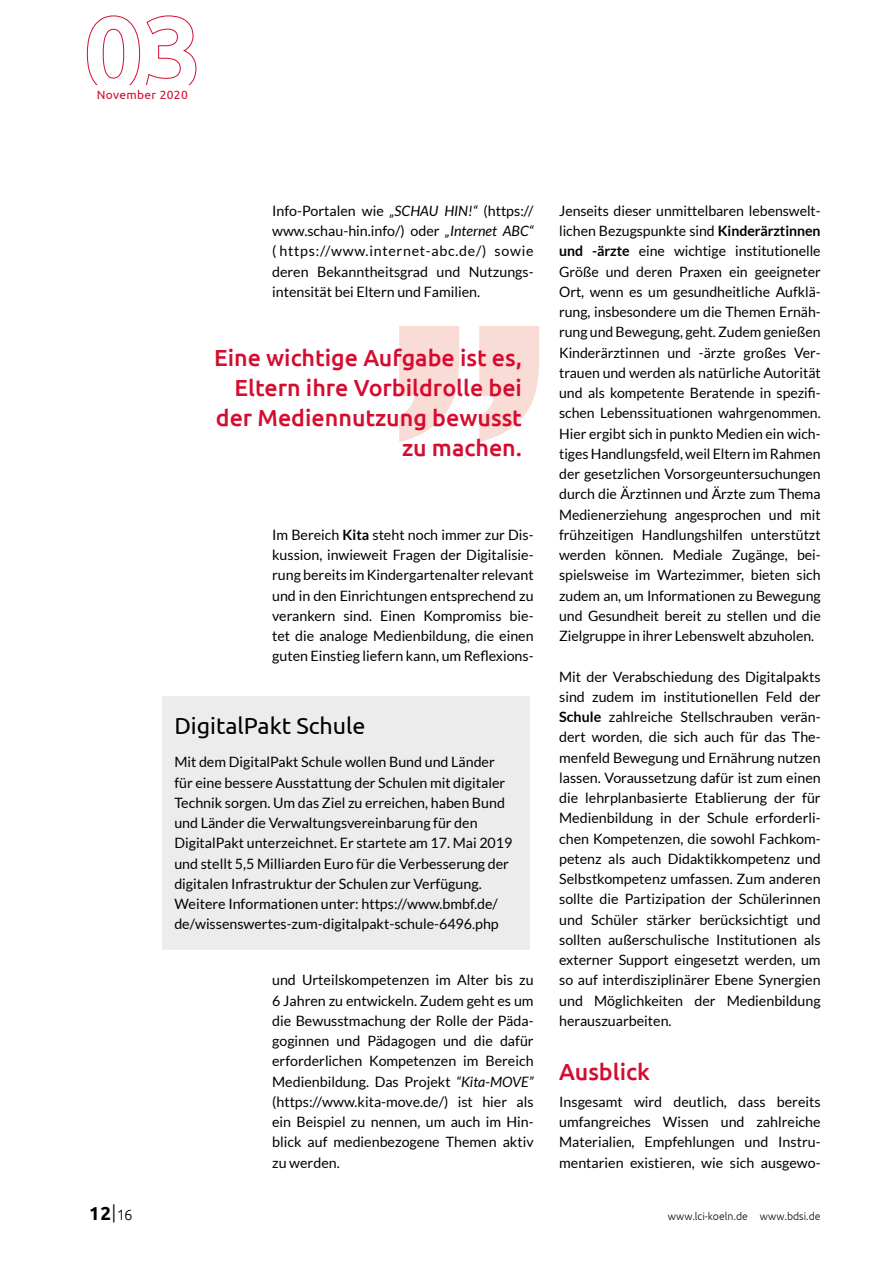
<style>
.page{position:relative;width:893px;height:1263px;background:#fff}
.page>*{position:absolute;margin:0;border:0;box-sizing:border-box;transform-origin:0 0}
.t1{font:500 23.25px/30px "Ubuntu";color:#d50c2f;text-align:right}
.t2{font:23.25px "Ubuntu";color:#000}
.t3{font:700 18.75px "Ubuntu";color:#000}
.t4{font:14.25px/20.2px "Lato";color:#000;text-align:justify}
.t5{font:12px "Ubuntu";letter-spacing:.03em;color:#d50a2f}
.t6{font:300 10.5px "Ubuntu";color:#000}
.s1{font-style:italic}
.s2{font-weight:700}
.s3{font-weight:300}
.s4{font-weight:300;font-size:15px}
</style>
<div class="page">
<svg style="left:399px;top:326px;width:140px;height:116px"></svg>
<svg style="left:87px;top:15px;width:110px;height:70px"></svg>
<div style="left:162px;top:697px;width:367px;height:253px;background:#ececed"></div>
<p class="t5" style="left:97px;top:87px;width:93px">November 2020</p>
<p class="t4" style="left:272px;top:200px;width:263px">Info-Portalen wie <span class="s1">„SCHAU HIN!“</span> (https:// www.schau-hin.info/) oder <span class="s1">„Internet ABC“ </span>( https://www.internet-abc.de/) sowie deren Bekanntheitsgrad und Nutzungs&shy;intensität bei Eltern und Familien.</p>
<h1 class="t1" style="left:214px;top:342px;width:309px">Eine wichtige Aufgabe ist es,<br>Eltern ihre Vorbildrolle bei der Mediennutzung bewusst zu machen.</h1>
<p class="t4" style="left:272px;top:524px;width:263px">Im Bereich <span class="s2">Kita</span> steht noch immer zur Dis&shy;kussion, inwieweit Fragen der Digitalisie&shy;rung bereits im Kindergartenalter relevant und in den Einrichtungen entsprechend zu verankern sind. Einen Kompromiss bie&shy;tet die analoge Medienbildung, die einen guten Einstieg liefern kann, um Reflexions-</p>
<h1 class="t2" style="left:174px;top:712px;width:193px">DigitalPakt Schule</h1>
<p class="t4" style="left:174px;top:752px;width:340px;text-align:left">Mit dem DigitalPakt Schule wollen Bund und Länder für eine bessere Ausstattung der Schulen mit digitaler Technik sorgen. Um das Ziel zu erreichen, haben Bund und Länder die Verwaltungsvereinbarung für den DigitalPakt unterzeichnet. Er startete am 17. Mai 2019 und stellt 5,5 Milliarden Euro für die Verbesserung der digitalen Infrastruktur der Schulen zur Verfügung.<br>Weitere Informationen unter: https://www.bmbf.de/ de/wissenswertes-zum-digitalpakt-schule-6496.php</p>
<p class="t4" style="left:272px;top:970px;width:263px">und Urteilskompetenzen im Alter bis zu 6 Jahren zu entwickeln. Zudem geht es um die Bewusstmachung der Rolle der Päda&shy;goginnen und Pädagogen und die dafür erforderlichen Kompetenzen im Bereich Medienbildung. Das Projekt <span class="s1">“Kita-MOVE” </span>(https://www.kita-move.de/) ist hier als ein Beispiel zu nennen, um auch im Hin&shy;blick auf medienbezogene Themen aktiv zu werden.</p>
<p class="t4" style="left:559px;top:200px;width:263px">Jenseits dieser unmittelbaren lebenswelt&shy;lichen Bezugspunkte sind <span class="s2">Kinderärztinnen und -ärzte</span> eine wichtige institutionelle Größe und deren Praxen ein geeigneter Ort, wenn es um gesundheitliche Aufklä&shy;rung, insbesondere um die Themen Ernäh&shy;rung und Bewegung, geht. Zudem genießen Kinderärztinnen und -ärzte großes Ver&shy;trauen und werden als natürliche Autorität und als kompetente Beratende in spezifi&shy;schen Lebenssituationen wahrgenommen.<br>Hier ergibt sich in punkto Medien ein wich&shy;tiges Handlungsfeld, weil Eltern im Rahmen der gesetzlichen Vorsorgeuntersuchungen durch die Ärztinnen und Ärzte zum Thema Medienerziehung angesprochen und mit frühzeitigen Handlungshilfen unterstützt werden können. Mediale Zugänge, bei&shy;spielsweise im Wartezimmer, bieten sich zudem an, um Informationen zu Bewegung und Gesundheit bereit zu stellen und die Zielgruppe in ihrer Lebenswelt abzuholen.</p>
<p class="t4" style="left:559px;top:666px;width:263px">Mit der Verabschiedung des Digitalpakts sind zudem im institutionellen Feld der <span class="s2">Schule</span> zahlreiche Stellschrauben verän&shy;dert worden, die sich auch für das The&shy;menfeld Bewegung und Ernährung nutzen lassen. Voraussetzung dafür ist zum einen die lehrplanbasierte Etablierung der für Medienbildung in der Schule erforderli&shy;chen Kompetenzen, die sowohl Fachkom&shy;petenz als auch Didaktikkompetenz und Selbstkompetenz umfassen. Zum anderen sollte die Partizipation der Schülerinnen und Schüler stärker berücksichtigt und sollten außerschulische Institutionen als externer Support eingesetzt werden, um so auf interdisziplinärer Ebene Synergien und Möglichkeiten der Medienbildung herauszuarbeiten.</p>
<h1 class="t1" style="left:559px;top:1056px;width:92px">Ausblick</h1>
<p class="t4" style="left:559px;top:1091px;width:263px">Insgesamt wird deutlich, dass bereits umfangreiches Wissen und zahlreiche Materialien, Empfehlungen und Instru&shy;mentarien existieren, wie sich ausgewo-</p>
<h2 class="t3" style="left:89px;top:1202px;width:45px">12<span class="s3">|</span><span class="s4">16</span></h2>
<p class="t6" style="left:668px;top:1209px;width:154px">www.lci-koeln.de www.bdsi.de</p>
</div>
